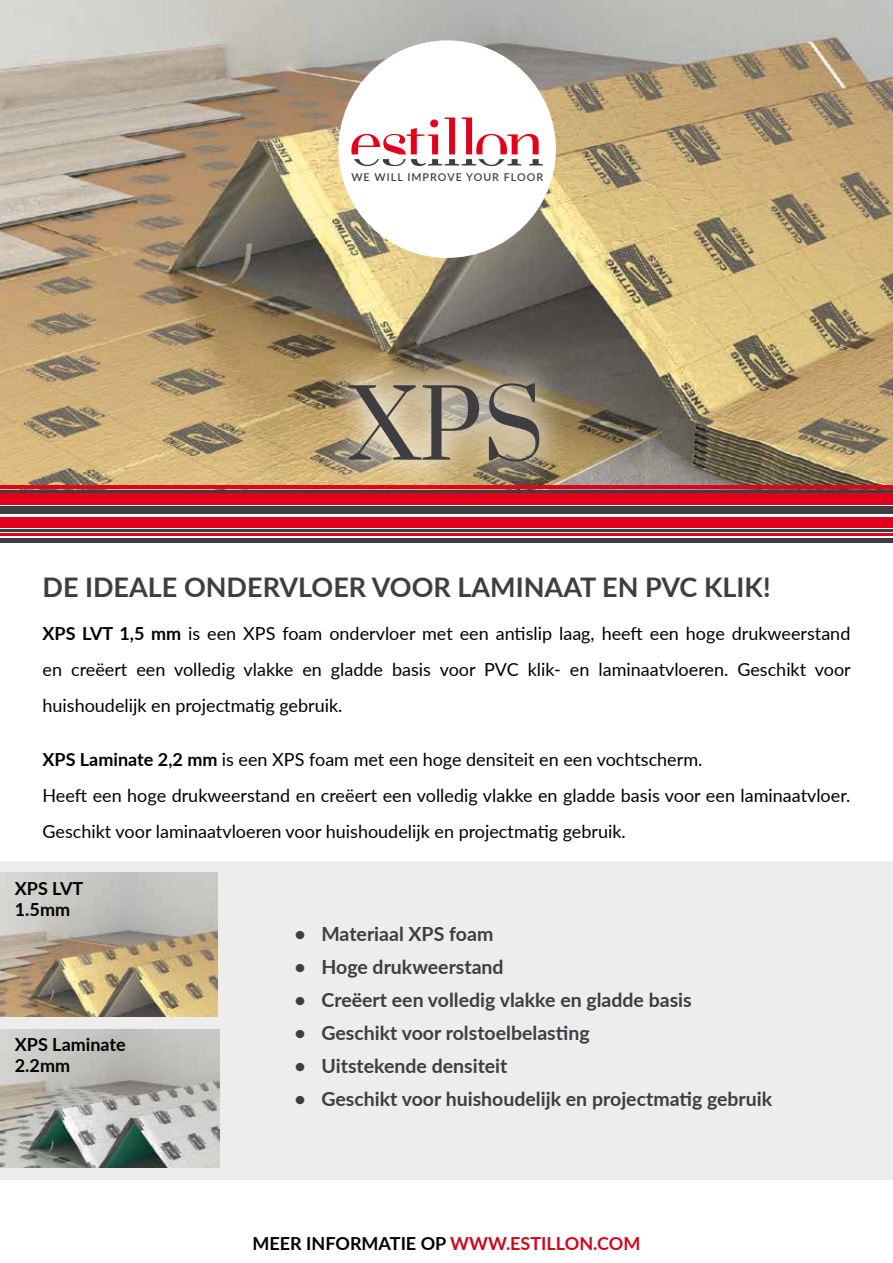
<style>
.page{position:relative;width:893px;height:1263px;background:#fff}
.page>*{position:absolute;margin:0;border:0;box-sizing:border-box;transform-origin:0 0}
.t1{font:93px "Prata";color:#3e3d40}
.t2{font:700 27px "Lato";color:#3e3d40}
.t3{font:700 19.5px "Lato";color:#3e3d40}
.t4{font:18px/36px "Lato";color:#000;text-align:justify}
.t5{font:700 18px/21px "Lato";color:#000}
.t6{font:600 10.8px "Lato";letter-spacing:.095em;color:#3e3d40}
.s1{font-weight:700}
.s2{color:#cd071e}
</style>
<div class="page">
<img style="left:0;top:0;width:893px;height:491px">
<div style="left:0;top:860px;width:893px;height:319px;background:#ededee"></div>
<div style="left:338px;top:40px;width:218px;height:218px;background:#fff;border-radius:50%"></div>
<svg style="left:351px;top:117px;width:192px;height:49px"></svg>
<div style="left:0;top:538px;width:893px;height:5px;background:#3e3d40"></div>
<hr style="left:0;top:529px;width:893px;height:3px;background:#3e3d40">
<hr style="left:0;top:533px;width:893px;height:3px;background:#e2001a">
<div style="left:0;top:517px;width:893px;height:10px;background:#e2001a"></div>
<div style="left:0;top:506px;width:893px;height:8px;background:#3e3d40"></div>
<div style="left:0;top:493px;width:893px;height:12px;background:#e2001a"></div>
<hr style="left:0;top:491px;width:893px;height:2px;background:#3e3d40">
<hr style="left:0;top:486px;width:893px;height:3px;background:#e2001a">
<img style="left:0;top:1029px;width:220px;height:138px">
<img style="left:0;top:873px;width:218px;height:144px">
<svg style="left:318px;top:352px;width:252px;height:139px;background:#b29c7d"></svg>
<p class="t6" style="left:351px;top:171px;width:193px">WE WILL IMPROVE YOUR FLOOR</p>
<h1 class="t1" style="left:348px;top:373px;width:198px">XPS</h1>
<h2 class="t2" style="left:43px;top:577px;width:730px">DE IDEALE ONDERVLOER VOOR LAMINAAT EN PVC KLIK!</h2>
<p class="t4" style="left:43px;top:614px;width:810px"><span class="s1">XPS LVT 1,5 mm</span> is een XPS foam ondervloer met een antislip laag, heeft een hoge drukweerstand en creëert een volledig vlakke en gladde basis voor PVC klik- en laminaatvloeren. Geschikt voor huishoudelijk en projectmatig gebruik.</p>
<p class="t4" style="left:43px;top:740px;width:809px;text-align:left"><span class="s1">XPS Laminate 2,2 mm</span> is een XPS foam met een hoge densiteit en een vochtscherm.<br>Heeft een hoge drukweerstand en creëert een volledig vlakke en gladde basis voor een laminaatvloer.<br>Geschikt voor laminaatvloeren voor huishoudelijk en projectmatig gebruik.</p>
<p class="t5" style="left:15px;top:880px;width:70px">XPS LVT<br>1.5mm</p>
<p class="t5" style="left:15px;top:1035px;width:112px">XPS Laminate<br>2.2mm</p>
<p class="t3" style="left:294px;top:926px;width:200px">• Materiaal XPS foam</p>
<p class="t3" style="left:294px;top:959px;width:211px">• Hoge drukweerstand</p>
<p class="t3" style="left:294px;top:992px;width:399px">• Creëert een volledig vlakke en gladde basis</p>
<p class="t3" style="left:294px;top:1025px;width:297px">• Geschikt voor rolstoelbelasting</p>
<p class="t3" style="left:294px;top:1058px;width:215px">• Uitstekende densiteit</p>
<p class="t3" style="left:294px;top:1091px;width:479px">• Geschikt voor huishoudelijk en projectmatig gebruik</p>
<p class="t5" style="left:253px;top:1235px;width:389px">MEER INFORMATIE OP <span class="s2">WWW.ESTILLON.COM</span></p>
</div>
